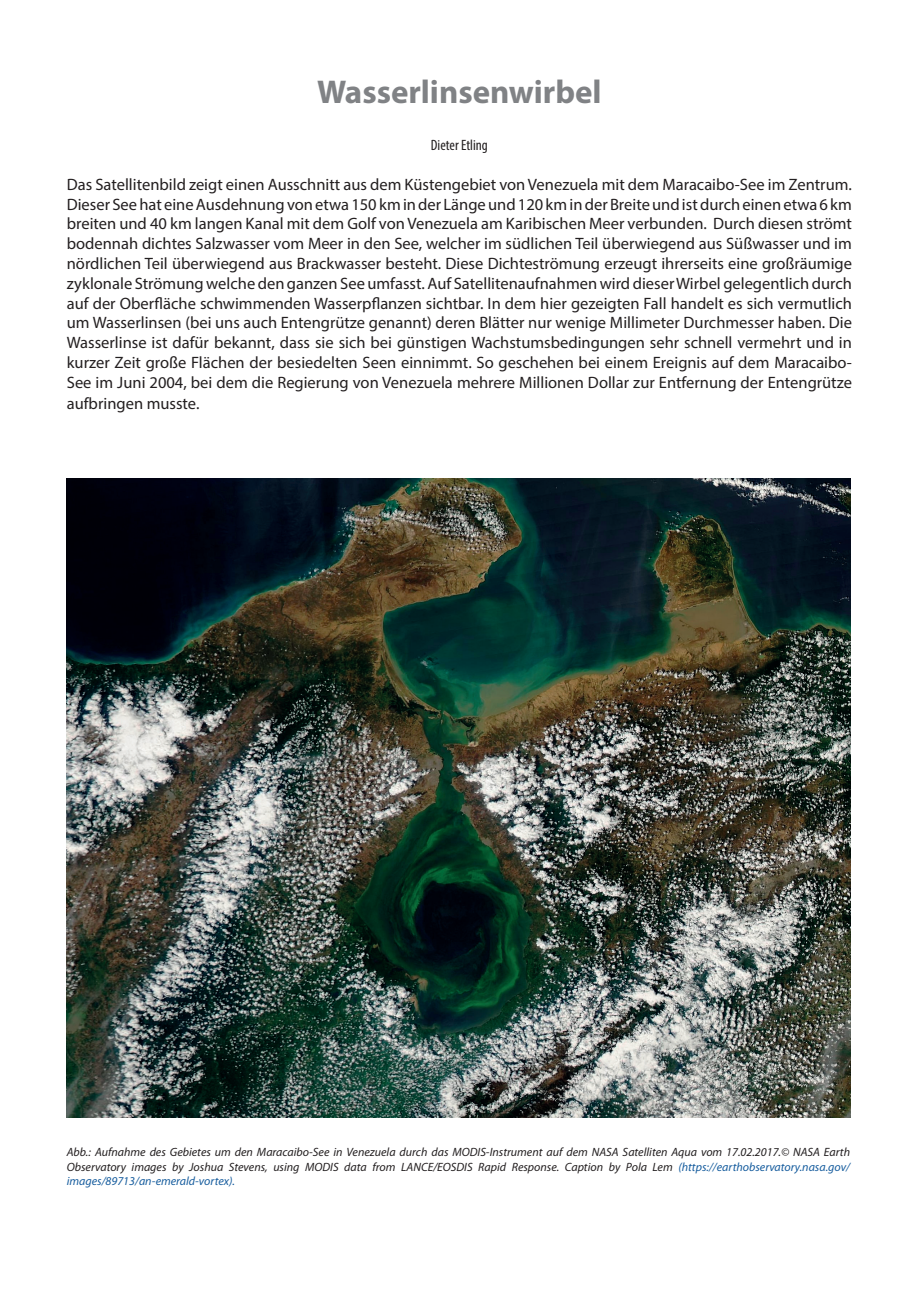
<style>
.page{position:relative;width:906px;height:1289px;background:#fff}
.page>*{position:absolute;margin:0;border:0;box-sizing:border-box;transform-origin:0 0}
.t1{font:700 33px "Myriad Pro";color:#808285}
.t2{font:16.5px/19.8px "Myriad Pro";color:#231f20;text-align:justify}
.t3{font:condensed 15px "Myriad Pro";color:#231f20}
.t4{font:italic 12px/14.4px "Myriad Pro";color:#231f20;text-align:justify}
.s1{color:#175d9e}
</style>
<div class="page">
<img style="left:67px;top:479px;width:783px;height:638px">
<h1 class="t1" style="left:317px;top:70px;width:286px">Wasserlinsenwirbel</h1>
<p class="t3" style="left:431px;top:136px;width:58px">Dieter Etling</p>
<p class="t2" style="left:67px;top:174px;width:787px">Das Satellitenbild zeigt einen Ausschnitt aus dem Küstengebiet von Venezuela mit dem Maracaibo-See im Zentrum.<br>Dieser See hat eine Ausdehnung von etwa 150 km in der Länge und 120 km in der Breite und ist durch einen etwa 6 km breiten und 40 km langen Kanal mit dem Golf von Venezuela am Karibischen Meer verbunden. Durch diesen strömt bodennah dichtes Salzwasser vom Meer in den See, welcher im südlichen Teil überwiegend aus Süßwasser und im nördlichen Teil überwiegend aus Brackwasser besteht. Diese Dichteströmung erzeugt ihrerseits eine großräumige zyklonale Strömung welche den ganzen See umfasst. Auf Satellitenaufnahmen wird dieser Wirbel gelegentlich durch auf der Oberfläche schwimmenden Wasserpflanzen sichtbar. In dem hier gezeigten Fall handelt es sich vermutlich um Wasserlinsen (bei uns auch Entengrütze genannt) deren Blätter nur wenige Millimeter Durchmesser haben. Die Wasserlinse ist dafür bekannt, dass sie sich bei günstigen Wachstumsbedingungen sehr schnell vermehrt und in kurzer Zeit große Flächen der besiedelten Seen einnimmt. So geschehen bei einem Ereignis auf dem Maracaibo-See im Juni 2004, bei dem die Regierung von Venezuela mehrere Millionen Dollar zur Entfernung der Entengrütze</p>
<p class="t2" style="left:67px;top:394px;width:134px">aufbringen musste.</p>
<p class="t4" style="left:67px;top:1144px;width:785px">Abb.: Aufnahme des Gebietes um den Maracaibo-See in Venezuela durch das MODIS-Instrument auf dem NASA Satelliten Aqua vom 17.02.2017.© NASA Earth Observatory images by Joshua Stevens, using MODIS data from LANCE/EOSDIS Rapid Response. Caption by Pola Lem <span class="s1">(https://earthobservatory.nasa.gov/ images/89713/an-emerald-vortex).</span></p>
</div>
